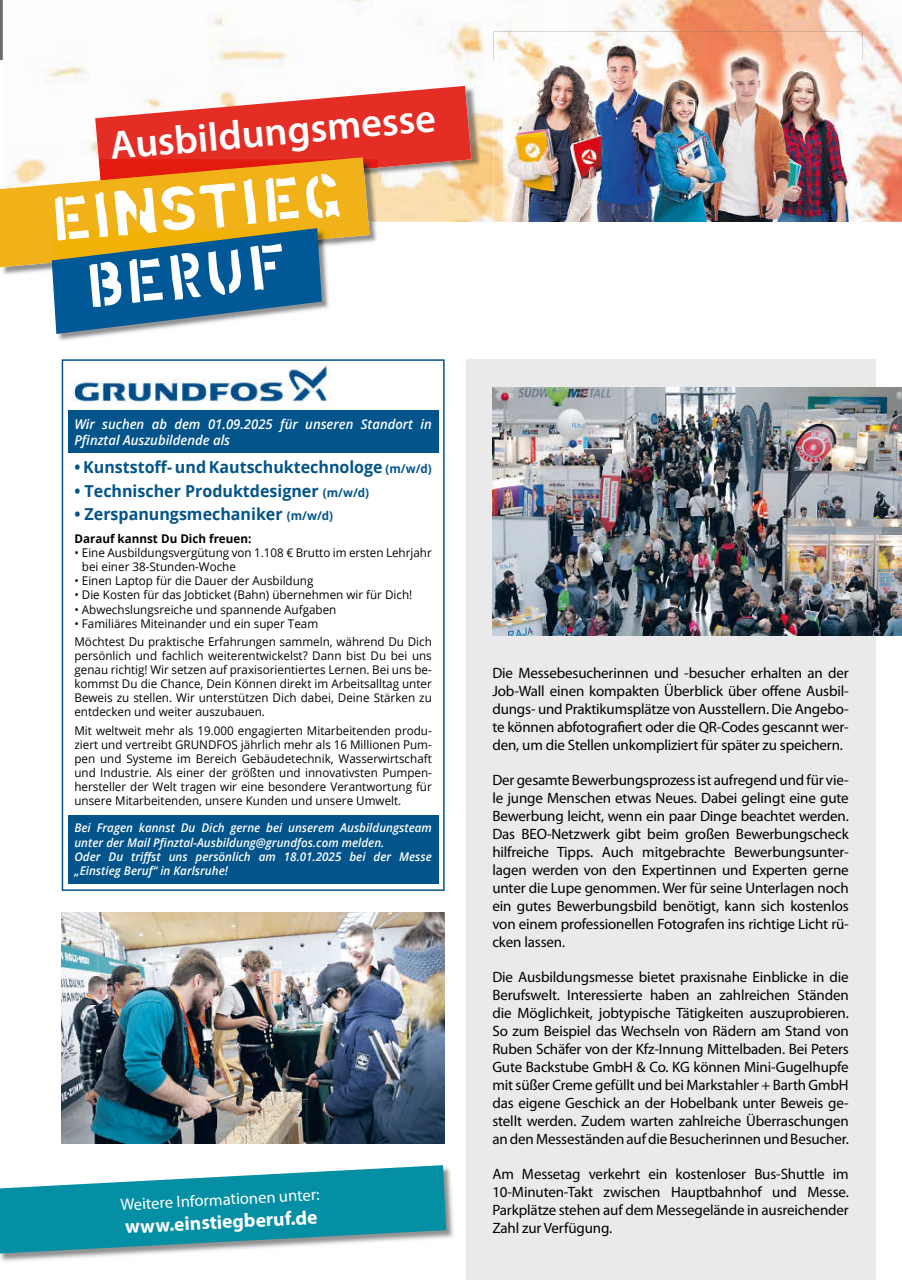
<style>
.page{position:relative;width:902px;height:1280px;background:#fff}
.page>*{position:absolute;margin:0;border:0;box-sizing:border-box;transform-origin:0 0}
.t1{font:600 40.2px "Myriad Pro";color:#fff}
.t2{font:700 19.5px "Myriad Pro";color:#fff}
.t3{font:700 16.5px "Open Sans";color:#02548a}
.t4{font:16.5px "Myriad Pro";color:#fff}
.t5{font:15px/18px "Myriad Pro";letter-spacing:-.01em;color:#000;text-align:justify}
.t6{font:italic 600 13.5px/16.2px "Open Sans";color:#fff}
.t7{font:12px/14.1px "Open Sans";color:#000}
.t8{font:italic 600 12px/14.4px "Open Sans";color:#fff}
.t9{font:700 12px "Open Sans";color:#000}
.s1{font-size:12px}
</style>
<div class="page">
<img style="left:44px;top:0;width:857px;height:222px">
<img style="left:875px;top:945px;width:1px;height:34px">
<img style="left:471px;top:88px;width:9px;height:112px">
<img style="left:58px;top:334px;width:57px;height:7px">
<svg style="left:0;top:86px;width:471px;height:248px"></svg>
<img style="left:493px;top:32px;width:369px;height:190px">
<img style="left:503px;top:43px;width:345px;height:179px">
<div style="left:466px;top:359px;width:409px;height:921px;background:#eaeaea"></div>
<img style="left:62px;top:912px;width:382px;height:232px">
<img style="left:492px;top:388px;width:409px;height:248px">
<div style="left:62px;top:359px;width:382px;height:532px;border:2px solid #02548a"></div>
<img style="left:72px;top:364px;width:260px;height:42px">
<div style="left:68px;top:410px;width:370px;height:43px;background:#02548a"></div>
<div style="left:68px;top:816px;width:370px;height:68px;background:#02548a"></div>
<img style="left:0;top:1167px;width:454px;height:95px">
<svg style="left:0;top:1165px;width:446px;height:88px"></svg>
<h1 class="t1" style="left:108px;top:120px;width:328px;rotate:-5deg">Ausbildungsmesse</h1>
<p class="t6" style="left:74px;top:415px;width:359px">Wir suchen ab dem 01.09.2025 für unseren Standort in<br>Pfinztal Auszubildende als</p>
<p class="t3" style="left:74px;top:455px;width:359px">• Kunststoff- und Kautschuktechnologe <span class="s1">(m/w/d)</span></p>
<p class="t3" style="left:74px;top:479px;width:296px">• Technischer Produktdesigner <span class="s1">(m/w/d)</span></p>
<p class="t3" style="left:74px;top:503px;width:260px">• Zerspanungsmechaniker <span class="s1">(m/w/d)</span></p>
<p class="t9" style="left:74px;top:530px;width:178px">Darauf kannst Du Dich freuen:</p>
<p class="t7" style="left:82px;top:545px;width:351px;text-indent:-7px">• Eine Ausbildungsvergütung von 1.108 € Brutto im ersten Lehrjahr bei einer 38-Stunden-Woche</p>
<p class="t7" style="left:74px;top:574px;width:240px">• Einen Laptop für die Dauer der Ausbildung</p>
<p class="t7" style="left:74px;top:588px;width:339px">• Die Kosten für das Jobticket (Bahn) übernehmen wir für Dich!</p>
<p class="t7" style="left:74px;top:602px;width:263px">• Abwechslungsreiche und spannende Aufgaben</p>
<p class="t7" style="left:74px;top:614px;width:359px;line-height:18.3px">• Familiäres Miteinander und ein super Team<br>Möchtest Du praktische Erfahrungen sammeln, während Du Dich</p>
<p class="t7" style="left:74px;top:648px;width:359px;text-align:justify">persönlich und fachlich weiterentwickelst? Dann bist Du bei uns genau richtig! Wir setzen auf praxisorientiertes Lernen. Bei uns be&shy;kommst Du die Chance, Dein Können direkt im Arbeitsalltag unter Beweis zu stellen. Wir unterstützen Dich dabei, Deine Stärken zu entdecken und weiter auszubauen.</p>
<p class="t7" style="left:74px;top:723px;width:359px;text-align:justify">Mit weltweit mehr als 19.000 engagierten Mitarbeitenden produ&shy;ziert und vertreibt GRUNDFOS jährlich mehr als 16 Millionen Pum&shy;pen und Systeme im Bereich Gebäudetechnik, Wasserwirtschaft und Industrie. Als einer der größten und innovativsten Pumpen&shy;hersteller der Welt tragen wir eine besondere Verantwortung für unsere Mitarbeitenden, unsere Kunden und unsere Umwelt.</p>
<p class="t8" style="left:74px;top:820px;width:359px">Bei Fragen kannst Du Dich gerne bei unserem Ausbildungsteam unter der Mail Pfinztal-Ausbildung@grundfos.com melden.<br>Oder Du triffst uns persönlich am 18.01.2025 bei der Messe „Einstieg Beruf“ in Karlsruhe!</p>
<p class="t4" style="left:120px;top:1194px;width:201px;rotate:-3deg">Weitere Informationen unter:</p>
<h2 class="t2" style="left:124px;top:1214px;width:194px;rotate:-3deg">www.einstiegberuf.de</h2>
<p class="t5" style="left:492px;top:664px;width:358px">Die Messebesucherinnen und -besucher erhalten an der Job-Wall einen kompakten Überblick über offene Ausbil&shy;dungs- und Praktikumsplätze von Ausstellern. Die Angebo&shy;te können abfotografiert oder die QR-Codes gescannt wer&shy;den, um die Stellen unkompliziert für später zu speichern.</p>
<p class="t5" style="left:492px;top:771px;width:358px">Der gesamte Bewerbungsprozess ist aufregend und für vie&shy;le junge Menschen etwas Neues. Dabei gelingt eine gute Bewerbung leicht, wenn ein paar Dinge beachtet werden.<br>Das BEO-Netzwerk gibt beim großen Bewerbungscheck hilfreiche Tipps. Auch mitgebrachte Bewerbungsunter&shy;lagen werden von den Expertinnen und Experten gerne unter die Lupe genommen. Wer für seine Unterlagen noch ein gutes Bewerbungsbild benötigt, kann sich kostenlos von einem professionellen Fotografen ins richtige Licht rü&shy;cken lassen.</p>
<p class="t5" style="left:492px;top:968px;width:358px">Die Ausbildungsmesse bietet praxisnahe Einblicke in die Berufswelt. Interessierte haben an zahlreichen Ständen die Möglichkeit, jobtypische Tätigkeiten auszuprobieren.<br>So zum Beispiel das Wechseln von Rädern am Stand von Ruben Schäfer von der Kfz-Innung Mittelbaden. Bei Peters Gute Backstube GmbH &amp; Co. KG können Mini-Gugelhupfe mit süßer Creme gefüllt und bei Markstahler + Barth GmbH das eigene Geschick an der Hobelbank unter Beweis ge&shy;stellt werden. Zudem warten zahlreiche Überraschungen an den Messeständen auf die Besucherinnen und Besucher.</p>
<p class="t5" style="left:492px;top:1165px;width:358px">Am Messetag verkehrt ein kostenloser Bus-Shuttle im 10-Minuten-Takt zwischen Hauptbahnhof und Messe.<br>Parkplätze stehen auf dem Messegelände in ausreichender Zahl zur Verfügung.</p>
</div>
